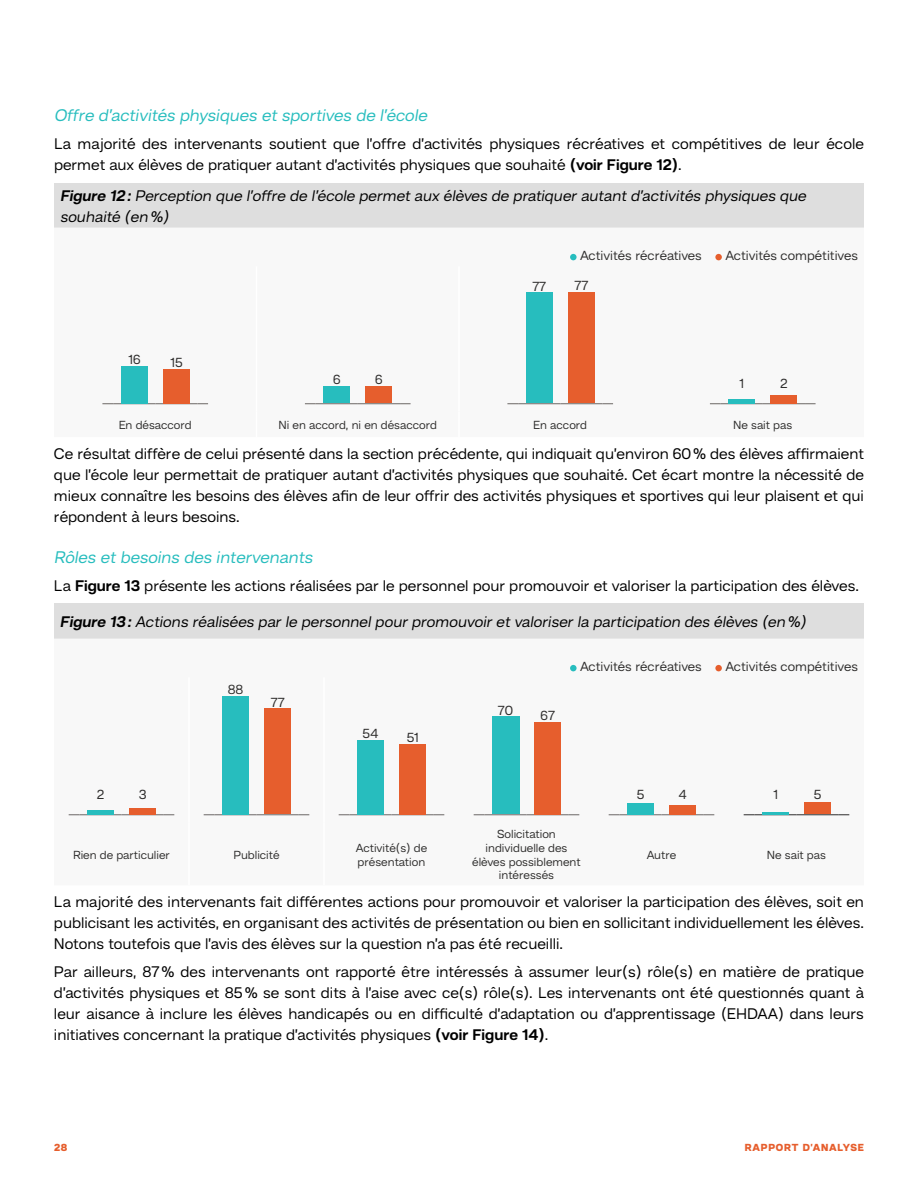
<style>
.page{position:relative;width:918px;height:1188px;background:#fff}
.page>*{position:absolute;margin:0;border:0;box-sizing:border-box;transform-origin:0 0}
.t1{font:italic 17.25px "Hando Trial";color:#27bdbe}
.t2{font:15.75px/21px "Hando Trial";color:#000;text-align:justify}
.t3{font:italic 15.75px/21px "Hando Trial";color:#000}
.t4{font:13.5px "Hando Trial";color:#2e2d2c}
.t5{font:12px/13.8px "Hando Trial";color:#2e2d2c}
.t6{font:900 10.5px "Hando Trial";letter-spacing:.075em;color:#e65e2d}
.s1{font-weight:700}
</style>
<div class="page">
<div style="left:54px;top:183px;width:810px;height:45px;background:#dedede"></div>
<div style="left:570px;top:254px;width:7px;height:6px;background:#27bdbe;border-radius:50%"></div>
<div style="left:715px;top:254px;width:7px;height:6px;background:#e65e2d;border-radius:50%"></div>
<hr style="left:113px;top:403px;width:42px;height:1px;background:#6b6765">
<hr style="left:155px;top:403px;width:43px;height:1px;background:#6b6765">
<div style="left:121px;top:366px;width:27px;height:37px;background:#27bdbe"></div>
<div style="left:163px;top:369px;width:27px;height:34px;background:#e65e2d"></div>
<hr style="left:316px;top:403px;width:42px;height:1px;background:#6b6765">
<hr style="left:358px;top:403px;width:42px;height:1px;background:#6b6765">
<div style="left:323px;top:386px;width:27px;height:17px;background:#27bdbe"></div>
<div style="left:365px;top:386px;width:27px;height:17px;background:#e65e2d"></div>
<hr style="left:518px;top:403px;width:42px;height:1px;background:#6b6765">
<hr style="left:560px;top:403px;width:43px;height:1px;background:#6b6765">
<div style="left:526px;top:293px;width:27px;height:110px;background:#27bdbe"></div>
<div style="left:568px;top:292px;width:27px;height:111px;background:#e65e2d"></div>
<hr style="left:721px;top:403px;width:42px;height:1px;background:#6b6765">
<hr style="left:763px;top:403px;width:42px;height:1px;background:#6b6765">
<hr style="left:728px;top:399px;width:27px;height:4px;background:#27bdbe">
<div style="left:770px;top:395px;width:27px;height:8px;background:#e65e2d"></div>
<div style="left:54px;top:604px;width:810px;height:35px;background:#dedede"></div>
<svg style="left:68px;top:664px;width:782px;height:152px"></svg>
<hr style="left:188px;top:677px;width:2px;height:146px;background:#fff">
<hr style="left:323px;top:677px;width:2px;height:146px;background:#fff">
<div style="left:570px;top:665px;width:7px;height:6px;background:#27bdbe;border-radius:50%"></div>
<div style="left:715px;top:665px;width:7px;height:6px;background:#e65e2d;border-radius:50%"></div>
<hr style="left:79px;top:814px;width:43px;height:1px;background:#6b6765">
<hr style="left:122px;top:814px;width:42px;height:1px;background:#6b6765">
<hr style="left:87px;top:810px;width:27px;height:4px;background:#27bdbe">
<div style="left:129px;top:808px;width:27px;height:6px;background:#e65e2d"></div>
<hr style="left:214px;top:814px;width:43px;height:1px;background:#6b6765">
<hr style="left:257px;top:814px;width:42px;height:1px;background:#6b6765">
<div style="left:222px;top:696px;width:27px;height:118px;background:#27bdbe"></div>
<div style="left:264px;top:709px;width:27px;height:105px;background:#e65e2d"></div>
<hr style="left:349px;top:814px;width:43px;height:1px;background:#6b6765">
<hr style="left:392px;top:814px;width:42px;height:1px;background:#6b6765">
<div style="left:357px;top:740px;width:27px;height:74px;background:#27bdbe"></div>
<div style="left:399px;top:744px;width:27px;height:70px;background:#e65e2d"></div>
<hr style="left:484px;top:814px;width:43px;height:1px;background:#6b6765">
<hr style="left:527px;top:814px;width:42px;height:1px;background:#6b6765">
<div style="left:492px;top:717px;width:27px;height:97px;background:#27bdbe"></div>
<div style="left:534px;top:722px;width:27px;height:92px;background:#e65e2d"></div>
<hr style="left:619px;top:814px;width:43px;height:1px;background:#6b6765">
<hr style="left:662px;top:814px;width:42px;height:1px;background:#6b6765">
<div style="left:627px;top:803px;width:27px;height:11px;background:#27bdbe"></div>
<div style="left:669px;top:805px;width:27px;height:9px;background:#e65e2d"></div>
<hr style="left:754px;top:814px;width:43px;height:1px;background:#2e2d2c">
<hr style="left:797px;top:814px;width:42px;height:1px;background:#2e2d2c">
<hr style="left:762px;top:812px;width:27px;height:2px;background:#27bdbe">
<div style="left:804px;top:802px;width:27px;height:12px;background:#e65e2d"></div>
<p class="t1" style="left:54px;top:105px;width:375px">Offre d’activités physiques et sportives de l’école</p>
<p class="t2" style="left:54px;top:133px;width:811px">La majorité des intervenants soutient que l’offre d’activités physiques récréatives et compétitives de leur école permet aux élèves de pratiquer autant d’activités physiques que souhaité <span class="s1">(voir Figure 12)</span>.</p>
<p class="t3" style="left:60px;top:184px;width:748px"><span class="s1">Figure 12:</span> Perception que l’offre de l’école permet aux élèves de pratiquer autant d’activités physiques que souhaité (en%)</p>
<p class="t4" style="left:580px;top:248px;width:123px">Activités récréatives</p>
<p class="t4" style="left:725px;top:248px;width:134px">Activités compétitives</p>
<p class="t4" style="left:128px;top:351px;width:14px">16</p>
<p class="t4" style="left:170px;top:354px;width:14px">15</p>
<p class="t4" style="left:333px;top:372px;width:9px">6</p>
<p class="t4" style="left:375px;top:372px;width:9px">6</p>
<p class="t4" style="left:532px;top:278px;width:15px">77</p>
<p class="t4" style="left:575px;top:278px;width:15px">77</p>
<p class="t4" style="left:739px;top:375px;width:6px">1</p>
<p class="t4" style="left:780px;top:375px;width:9px">2</p>
<p class="t5" style="left:119px;top:418px;width:75px">En désaccord</p>
<p class="t5" style="left:278px;top:418px;width:160px">Ni en accord, ni en désaccord</p>
<p class="t5" style="left:533px;top:418px;width:55px">En accord</p>
<p class="t5" style="left:733px;top:418px;width:61px">Ne sait pas</p>
<p class="t2" style="left:54px;top:443px;width:812px">Ce résultat diffère de celui présenté dans la section précédente, qui indiquait qu’environ 60% des élèves affirmaient que l’école leur permettait de pratiquer autant d’activités physiques que souhaité. Cet écart montre la nécessité de mieux connaître les besoins des élèves afin de leur offrir des activités physiques et sportives qui leur plaisent et qui répondent à leurs besoins.</p>
<p class="t1" style="left:54px;top:547px;width:260px">Rôles et besoins des intervenants</p>
<p class="t2" style="left:54px;top:575px;width:806px">La <span class="s1">Figure 13</span> présente les actions réalisées par le personnel pour promouvoir et valoriser la participation des élèves.</p>
<p class="t3" style="left:60px;top:611px;width:748px"><span class="s1">Figure 13:</span> Actions réalisées par le personnel pour promouvoir et valoriser la participation des élèves (en%)</p>
<p class="t4" style="left:580px;top:659px;width:123px">Activités récréatives</p>
<p class="t4" style="left:725px;top:659px;width:134px">Activités compétitives</p>
<p class="t4" style="left:97px;top:786px;width:9px">2</p>
<p class="t4" style="left:139px;top:786px;width:9px">3</p>
<p class="t4" style="left:228px;top:681px;width:17px">88</p>
<p class="t4" style="left:271px;top:694px;width:15px">77</p>
<p class="t4" style="left:363px;top:725px;width:18px">54</p>
<p class="t4" style="left:407px;top:729px;width:14px">51</p>
<p class="t4" style="left:498px;top:702px;width:17px">70</p>
<p class="t4" style="left:540px;top:708px;width:16px">67</p>
<p class="t4" style="left:637px;top:786px;width:9px">5</p>
<p class="t4" style="left:678px;top:786px;width:10px">4</p>
<p class="t4" style="left:773px;top:786px;width:6px">1</p>
<p class="t4" style="left:814px;top:786px;width:9px">5</p>
<p class="t5" style="left:472px;top:827px;width:110px;text-align:center">Solicitation individuelle des élèves possiblement intéressés</p>
<p class="t5" style="left:73px;top:847px;width:98px">Rien de particulier</p>
<p class="t5" style="left:233px;top:847px;width:48px">Publicité</p>
<p class="t5" style="left:356px;top:840px;width:73px">Activité(s) de présentation</p>
<p class="t5" style="left:647px;top:847px;width:31px">Autre</p>
<p class="t5" style="left:767px;top:847px;width:61px">Ne sait pas</p>
<p class="t2" style="left:54px;top:891px;width:812px">La majorité des intervenants fait différentes actions pour promouvoir et valoriser la participation des élèves, soit en publicisant les activités, en organisant des activités de présentation ou bien en sollicitant individuellement les élèves.<br>Notons toutefois que l’avis des élèves sur la question n’a pas été recueilli.</p>
<p class="t2" style="left:54px;top:961px;width:812px">Par ailleurs, 87% des intervenants ont rapporté être intéressés à assumer leur(s) rôle(s) en matière de pratique d’activités physiques et 85% se sont dits à l’aise avec ce(s) rôle(s). Les intervenants ont été questionnés quant à leur aisance à inclure les élèves handicapés ou en difficulté d’adaptation ou d’apprentissage (EHDAA) dans leurs initiatives concernant la pratique d’activités physiques <span class="s1">(voir Figure 14)</span>.</p>
<p class="t6" style="left:54px;top:1141px;width:15px">28</p>
<p class="t6" style="left:745px;top:1141px;width:121px">RAPPORT D’ANALYSE</p>
</div>
